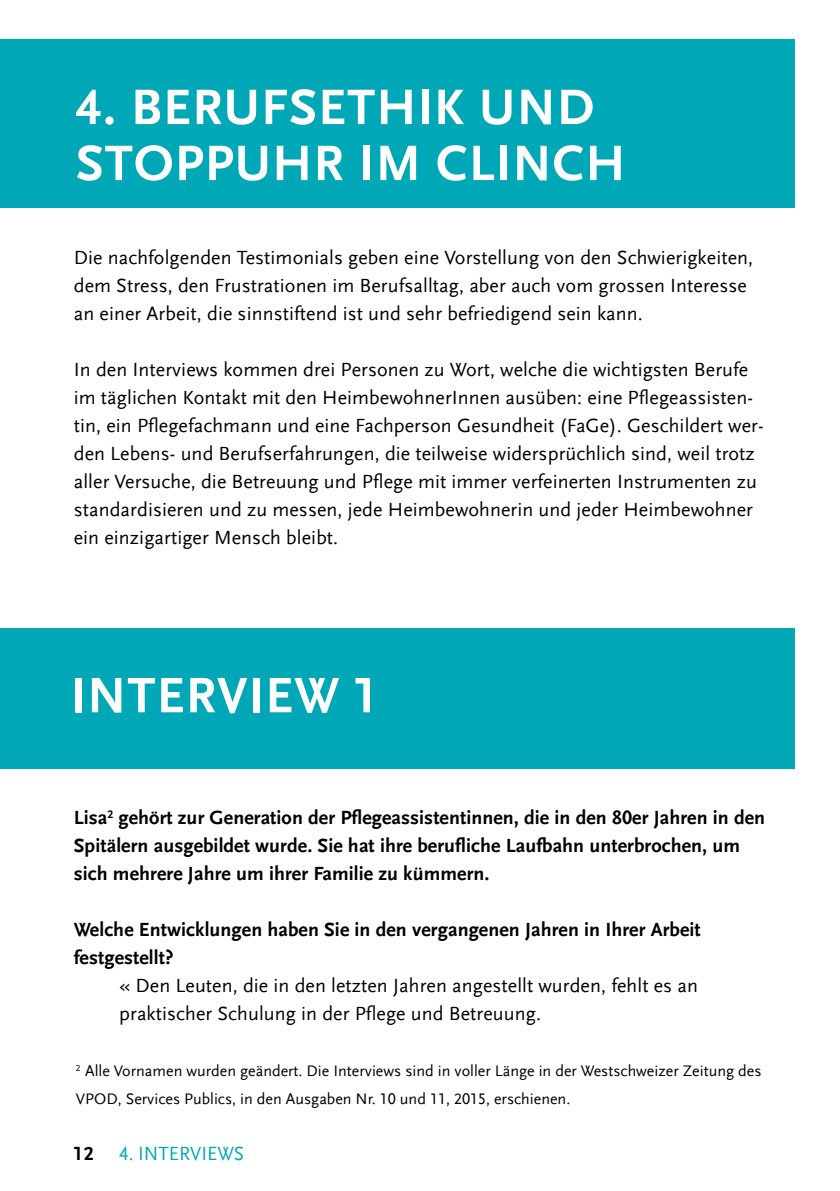
<style>
.page{position:relative;width:840px;height:1191px;background:#fff}
.page>*{position:absolute;margin:0;border:0;box-sizing:border-box;transform-origin:0 0}
.t1{font:700 52px/56px "Scala Sans LF";letter-spacing:.02em;color:#fff}
.t2{font:20px/28px "Scala Sans LF";letter-spacing:.005em;color:#000}
.t3{font:700 20px/28px "Scala Sans LF";letter-spacing:.005em;color:#000}
.t4{font:20px "Scala Sans LF Caps";letter-spacing:-.005em;color:#00a7b6;scale:.96 1}
.t5{font:16px/28px "Scala Sans LF";color:#000}
</style>
<div class="page">
<div style="left:0;top:40px;width:794px;height:168px;background:#00a7b6"></div>
<div style="left:0;top:628px;width:794px;height:140px;background:#00a7b6"></div>
<h1 class="t1" style="left:76px;top:80px;width:550px">4. BERUFSETHIK UND<br>STOPPUHR IM CLINCH</h1>
<p class="t2" style="left:74px;top:244px;width:680px">Die nachfolgenden Testimonials geben eine Vorstellung von den Schwierigkeiten, dem Stress, den Frustrationen im Berufsalltag, aber auch vom grossen Interesse an einer Arbeit, die sinnstiftend ist und sehr befriedigend sein kann.</p>
<p class="t2" style="left:74px;top:356px;width:690px">In den Interviews kommen drei Personen zu Wort, welche die wichtigsten Berufe im täglichen Kontakt mit den HeimbewohnerInnen ausüben: eine Pflegeassisten&shy;tin, ein Pflegefachmann und eine Fachperson Gesundheit (FaGe). Geschildert wer&shy;den Lebens- und Berufserfahrungen, die teilweise widersprüchlich sind, weil trotz aller Versuche, die Betreuung und Pflege mit immer verfeinerten Instrumenten zu standardisieren und zu messen, jede Heimbewohnerin und jeder Heimbewohner ein einzigartiger Mensch bleibt.</p>
<h1 class="t1" style="left:70px;top:668px;width:311px">INTERVIEW 1</h1>
<p class="t3" style="left:74px;top:804px;width:692px">Lisa<sup>2</sup> gehört zur Generation der Pflegeassistentinnen, die in den 80er Jahren in den<br>Spitälern ausgebildet wurde. Sie hat ihre berufliche Laufbahn unterbrochen, um sich mehrere Jahre um ihrer Familie zu kümmern.</p>
<p class="t3" style="left:74px;top:916px;width:628px">Welche Entwicklungen haben Sie in den vergangenen Jahren in Ihrer Arbeit festgestellt?</p>
<p class="t2" style="left:119px;top:972px;width:580px">« Den Leuten, die in den letzten Jahren angestellt wurden, fehlt es an praktischer Schulung in der Pflege und Betreuung.</p>
<p class="t5" style="left:76px;top:1057px;width:686px"><sup>2</sup> Alle Vornamen wurden geändert. Die Interviews sind in voller Länge in der Westschweizer Zeitung des<br>VPOD, Services Publics, in den Ausgaben Nr. 10 und 11, 2015, erschienen.</p>
<p class="t3" style="left:74px;top:1140px;width:21px">12</p>
<p class="t4" style="left:119px;top:1142px;width:132px">4. INTERVIEWS</p>
</div>
